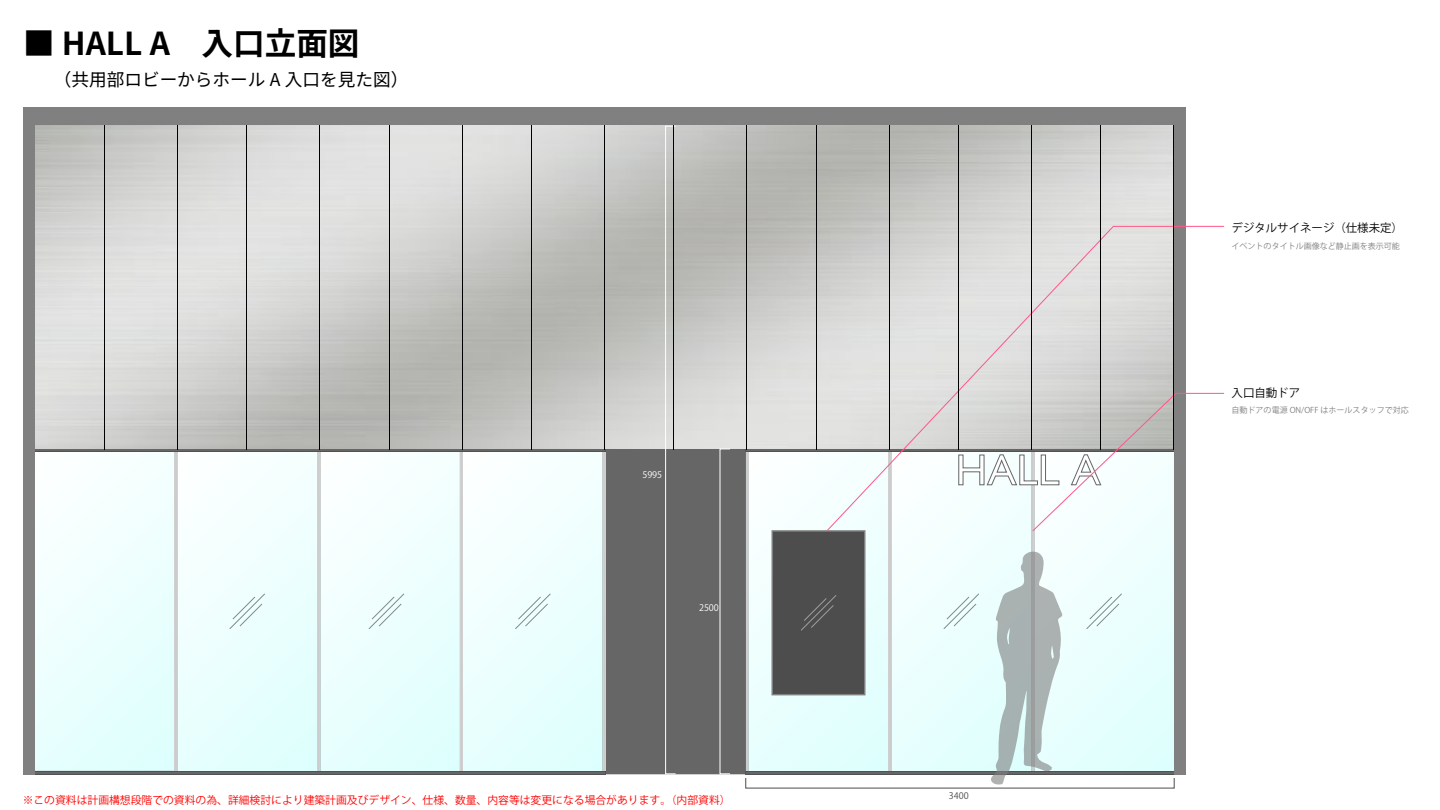
<style>
.page{position:relative;width:1440px;height:810px;background:#fff}
.page>*{position:absolute;margin:0;border:0;box-sizing:border-box;transform-origin:0 0}
.t1{font:100 31.58px "Noto Sans JP";color:#000}
.t2{font:100 17.62px "Noto Sans JP";color:#000}
.t3{font:11.4px "Koz Go Pr 6 N";color:#000}
.t4{font:10.8px "Koz Go Pr 6 N";color:#f00}
.t5{font:9px "Koz Go Pr 6 N";color:#fff}
.t6{font:9px "Koz Go Pr 6 N";color:#4d4d4d}
.t7{font:8.02px "Koz Go Pr 6 N";color:#808080}
</style>
<div class="page">
<div style="left:26px;top:107px;width:1148px;height:38px;background:#808080"></div>
<img style="left:34px;top:125px;width:1140px;height:268px">
<div style="left:1174px;top:107px;width:12px;height:667px;background:#808080"></div>
<div style="left:23px;top:107px;width:11px;height:667px;background:#808080"></div>
<div style="left:665px;top:126px;width:11px;height:648px;border:1px solid #fff"></div>
<svg style="left:826px;top:226px;width:399px;height:167px;background:#dcdbda"></svg>
<svg style="left:34px;top:393px;width:1191px;height:392px"></svg>
<hr style="left:104px;top:125px;width:1px;height:325px;background:#000">
<hr style="left:247px;top:125px;width:1px;height:325px;background:#000">
<hr style="left:389px;top:125px;width:1px;height:325px;background:#000">
<hr style="left:531px;top:125px;width:1px;height:325px;background:#000">
<hr style="left:674px;top:125px;width:1px;height:325px;background:#000">
<hr style="left:816px;top:125px;width:1px;height:325px;background:#000">
<hr style="left:958px;top:125px;width:1px;height:325px;background:#000">
<hr style="left:1101px;top:125px;width:1px;height:325px;background:#000">
<hr style="left:177px;top:125px;width:1px;height:325px;background:#000">
<hr style="left:320px;top:125px;width:1px;height:325px;background:#000">
<hr style="left:462px;top:125px;width:1px;height:325px;background:#000">
<hr style="left:604px;top:125px;width:1px;height:325px;background:#000">
<hr style="left:747px;top:125px;width:1px;height:325px;background:#000">
<hr style="left:889px;top:125px;width:1px;height:325px;background:#000">
<hr style="left:1031px;top:125px;width:1px;height:325px;background:#000">
<hr style="left:1174px;top:125px;width:1px;height:325px;background:#000">
<h1 class="t1" style="left:23px;top:26px;width:338px">■ HALL A　入口立面図</h1>
<h2 class="t2" style="left:54px;top:70px;width:356px">（共用部ロビーからホール A 入口を見た図）</h2>
<p class="t5" style="left:642px;top:469px;width:21px">5995</p>
<p class="t5" style="left:699px;top:603px;width:21px">2500</p>
<p class="t4" style="left:23px;top:794px;width:709px">※この資料は計画構想段階での資料の為、詳細検討により建築計画及びデザイン、仕様、数量、内容等は変更になる場合があります。（内部資料）</p>
<p class="t6" style="left:949px;top:790px;width:21px">3400</p>
<p class="t3" style="left:1232px;top:222px;width:173px">デジタルサイネージ（仕様未定）</p>
<p class="t7" style="left:1232px;top:241px;width:170px">イベントのタイトル画像など静止画を表示可能</p>
<p class="t3" style="left:1232px;top:386px;width:70px">入口自動ドア</p>
<p class="t7" style="left:1232px;top:406px;width:179px">自動ドアの電源 ON/OFF はホールスタッフで対応</p>
</div>
